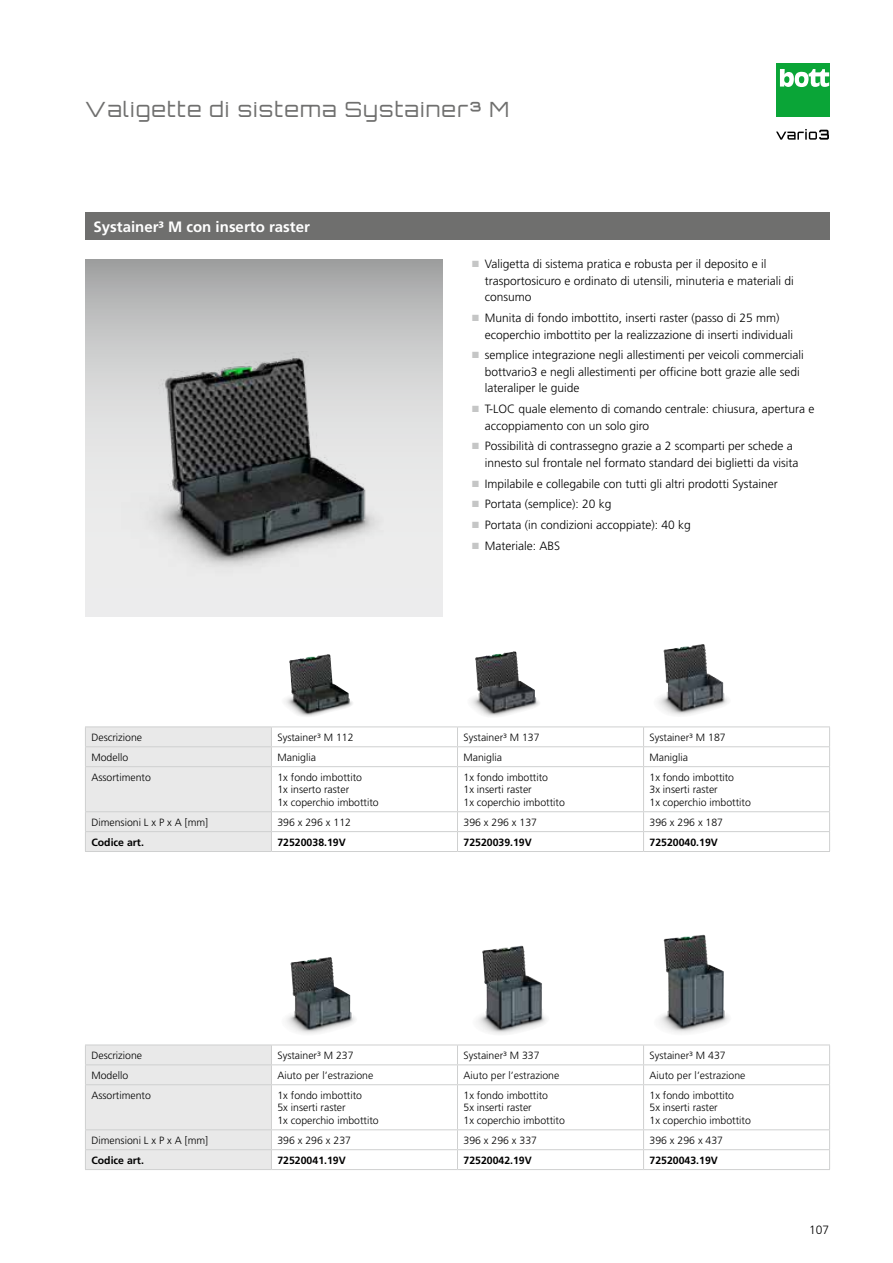
<style>
.page{position:relative;width:893px;height:1263px;background:#fff}
.page>*{position:absolute;margin:0;border:0;box-sizing:border-box;transform-origin:0 0}
.t1{font:300 21px "Orbitron CE";letter-spacing:.06em;color:#6f6f6e}
.t2{font:700 15px "Frutiger LT Pro";color:#fff}
.t3{font:300 12px/16.5px "Frutiger LT Pro";color:#000}
.t4{font:300 10.5px/12.6px "Frutiger LT Pro";color:#000}
.t5{font:700 10.5px "Frutiger LT Pro";color:#000}
.s1{color:#c5c6c6}
</style>
<div class="page">
<div style="left:776px;top:64px;width:53px;height:53px;background:#0aa537"></div>
<svg style="left:780px;top:69px;width:49px;height:18px"></svg>
<svg style="left:776px;top:129px;width:53px;height:11px"></svg>
<svg style="left:85px;top:259px;width:357px;height:358px;background:#e8e8e9"></svg>
<img style="left:85px;top:259px;width:353px;height:338px">
<hr style="left:85px;top:726px;width:186px;height:1px;background:#cfd0d0">
<hr style="left:271px;top:726px;width:186px;height:1px;background:#cfd0d0">
<hr style="left:457px;top:726px;width:187px;height:1px;background:#cfd0d0">
<hr style="left:644px;top:726px;width:186px;height:1px;background:#cfd0d0">
<hr style="left:271px;top:746px;width:186px;height:1px;background:#cfd0d0">
<hr style="left:457px;top:746px;width:187px;height:1px;background:#cfd0d0">
<svg style="left:457px;top:727px;width:1px;height:39px"></svg>
<hr style="left:644px;top:746px;width:186px;height:1px;background:#cfd0d0">
<svg style="left:643px;top:727px;width:1px;height:39px"></svg>
<svg style="left:829px;top:727px;width:1px;height:39px"></svg>
<hr style="left:271px;top:766px;width:186px;height:1px;background:#cfd0d0">
<hr style="left:457px;top:766px;width:187px;height:1px;background:#cfd0d0">
<hr style="left:457px;top:767px;width:1px;height:44px;background:#cfd0d0">
<hr style="left:644px;top:766px;width:186px;height:1px;background:#cfd0d0">
<hr style="left:643px;top:767px;width:1px;height:44px;background:#cfd0d0">
<hr style="left:829px;top:767px;width:1px;height:44px;background:#cfd0d0">
<hr style="left:271px;top:811px;width:186px;height:1px;background:#cfd0d0">
<hr style="left:457px;top:811px;width:187px;height:1px;background:#cfd0d0">
<hr style="left:644px;top:811px;width:186px;height:1px;background:#cfd0d0">
<hr style="left:85px;top:851px;width:186px;height:1px;background:#cfd0d0">
<hr style="left:271px;top:831px;width:186px;height:1px;background:#cfd0d0">
<div style="left:85px;top:727px;width:187px;height:124px;background:#e9e9e9"></div>
<hr style="left:271px;top:851px;width:186px;height:1px;background:#cfd0d0">
<hr style="left:457px;top:831px;width:187px;height:1px;background:#cfd0d0">
<svg style="left:457px;top:812px;width:1px;height:39px"></svg>
<hr style="left:457px;top:851px;width:187px;height:1px;background:#cfd0d0">
<hr style="left:644px;top:831px;width:186px;height:1px;background:#cfd0d0">
<svg style="left:643px;top:812px;width:1px;height:39px"></svg>
<svg style="left:829px;top:812px;width:1px;height:39px"></svg>
<hr style="left:644px;top:851px;width:186px;height:1px;background:#cfd0d0">
<img style="left:289px;top:654px;width:38px;height:40px">
<img style="left:475px;top:651px;width:38px;height:42px">
<img style="left:663px;top:644px;width:39px;height:48px">
<div style="left:85px;top:213px;width:744px;height:27px;background:#6f6f6e"></div>
<hr style="left:85px;top:1044px;width:186px;height:1px;background:#cfd0d0">
<hr style="left:271px;top:1044px;width:186px;height:1px;background:#cfd0d0">
<hr style="left:457px;top:1044px;width:187px;height:1px;background:#cfd0d0">
<hr style="left:644px;top:1044px;width:186px;height:1px;background:#cfd0d0">
<hr style="left:271px;top:1064px;width:186px;height:1px;background:#cfd0d0">
<hr style="left:457px;top:1064px;width:187px;height:1px;background:#cfd0d0">
<svg style="left:457px;top:1045px;width:1px;height:39px"></svg>
<hr style="left:644px;top:1064px;width:186px;height:1px;background:#cfd0d0">
<svg style="left:643px;top:1045px;width:1px;height:39px"></svg>
<svg style="left:829px;top:1045px;width:1px;height:39px"></svg>
<hr style="left:271px;top:1084px;width:186px;height:1px;background:#cfd0d0">
<hr style="left:457px;top:1084px;width:187px;height:1px;background:#cfd0d0">
<hr style="left:457px;top:1085px;width:1px;height:44px;background:#cfd0d0">
<hr style="left:644px;top:1084px;width:186px;height:1px;background:#cfd0d0">
<hr style="left:643px;top:1085px;width:1px;height:44px;background:#cfd0d0">
<hr style="left:829px;top:1085px;width:1px;height:44px;background:#cfd0d0">
<hr style="left:271px;top:1129px;width:186px;height:1px;background:#cfd0d0">
<hr style="left:457px;top:1129px;width:187px;height:1px;background:#cfd0d0">
<hr style="left:644px;top:1129px;width:186px;height:1px;background:#cfd0d0">
<hr style="left:85px;top:1169px;width:186px;height:1px;background:#cfd0d0">
<hr style="left:271px;top:1149px;width:186px;height:1px;background:#cfd0d0">
<div style="left:85px;top:1045px;width:187px;height:124px;background:#e9e9e9"></div>
<hr style="left:271px;top:1169px;width:186px;height:1px;background:#cfd0d0">
<hr style="left:457px;top:1149px;width:187px;height:1px;background:#cfd0d0">
<svg style="left:457px;top:1130px;width:1px;height:39px"></svg>
<hr style="left:457px;top:1169px;width:187px;height:1px;background:#cfd0d0">
<hr style="left:644px;top:1149px;width:186px;height:1px;background:#cfd0d0">
<svg style="left:643px;top:1130px;width:1px;height:39px"></svg>
<svg style="left:829px;top:1130px;width:1px;height:39px"></svg>
<hr style="left:644px;top:1169px;width:186px;height:1px;background:#cfd0d0">
<img style="left:290px;top:957px;width:38px;height:54px">
<img style="left:482px;top:946px;width:38px;height:65px">
<img style="left:664px;top:935px;width:39px;height:76px">
<h1 class="t1" style="left:85px;top:97px;width:425px">Valigette di sistema Systainer³ M</h1>
<p class="t2" style="left:94px;top:218px;width:218px">Systainer³ M con inserto raster</p>
<p class="t3" style="left:485px;top:256px;width:310px;text-indent:-13px"><span class="s1">■</span> Valigetta di sistema pratica e robusta per il deposito e il trasportosicuro e ordinato di utensili, minuteria e materiali di consumo</p>
<p class="t3" style="left:485px;top:310px;width:310px;text-indent:-13px"><span class="s1">■</span> Munita di fondo imbottito, inserti raster (passo di 25 mm) ecoperchio imbottito per la realizzazione di inserti individuali</p>
<p class="t3" style="left:485px;top:347px;width:321px;text-indent:-13px"><span class="s1">■</span> semplice integrazione negli allestimenti per veicoli commerciali bottvario3 e negli allestimenti per officine bott grazie alle sedi lateraliper le guide</p>
<p class="t3" style="left:485px;top:401px;width:331px;text-indent:-13px"><span class="s1">■</span> T-LOC quale elemento di comando centrale: chiusura, apertura e accoppiamento con un solo giro</p>
<p class="t3" style="left:485px;top:438px;width:315px;text-indent:-13px"><span class="s1">■</span> Possibilità di contrassegno grazie a 2 scomparti per schede a innesto sul frontale nel formato standard dei biglietti da visita</p>
<p class="t3" style="left:472px;top:475px;width:307px"><span class="s1">■</span> Impilabile e collegabile con tutti gli altri prodotti Systainer</p>
<p class="t3" style="left:472px;top:496px;width:141px"><span class="s1">■</span> Portata (semplice): 20 kg</p>
<p class="t3" style="left:472px;top:517px;width:220px"><span class="s1">■</span> Portata (in condizioni accoppiate): 40 kg</p>
<p class="t3" style="left:472px;top:538px;width:90px"><span class="s1">■</span> Materiale: ABS</p>
<p class="t4" style="left:91px;top:731px;width:52px">Descrizione</p>
<p class="t4" style="left:277px;top:731px;width:78px">Systainer³ M 112</p>
<p class="t4" style="left:463px;top:731px;width:78px">Systainer³ M 137</p>
<p class="t4" style="left:649px;top:731px;width:78px">Systainer³ M 187</p>
<p class="t4" style="left:91px;top:751px;width:38px">Modello</p>
<p class="t4" style="left:277px;top:751px;width:40px">Maniglia</p>
<p class="t4" style="left:463px;top:751px;width:40px">Maniglia</p>
<p class="t4" style="left:649px;top:751px;width:40px">Maniglia</p>
<p class="t4" style="left:91px;top:771px;width:61px">Assortimento</p>
<p class="t4" style="left:277px;top:771px;width:103px">1x fondo imbottito<br>1x inserto raster<br>1x coperchio imbottito</p>
<p class="t4" style="left:463px;top:771px;width:103px">1x fondo imbottito<br>1x inserti raster<br>1x coperchio imbottito</p>
<p class="t4" style="left:649px;top:771px;width:103px">1x fondo imbottito<br>3x inserti raster<br>1x coperchio imbottito</p>
<p class="t4" style="left:91px;top:816px;width:118px">Dimensioni L x P x A [mm]</p>
<p class="t4" style="left:277px;top:816px;width:75px">396 x 296 x 112</p>
<p class="t4" style="left:463px;top:816px;width:75px">396 x 296 x 137</p>
<p class="t4" style="left:649px;top:816px;width:75px">396 x 296 x 187</p>
<p class="t5" style="left:91px;top:836px;width:54px">Codice art.</p>
<p class="t5" style="left:277px;top:836px;width:70px">72520038.19V</p>
<p class="t5" style="left:463px;top:836px;width:70px">72520039.19V</p>
<p class="t5" style="left:649px;top:836px;width:70px">72520040.19V</p>
<p class="t4" style="left:91px;top:1049px;width:52px">Descrizione</p>
<p class="t4" style="left:277px;top:1049px;width:78px">Systainer³ M 237</p>
<p class="t4" style="left:463px;top:1049px;width:78px">Systainer³ M 337</p>
<p class="t4" style="left:649px;top:1049px;width:78px">Systainer³ M 437</p>
<p class="t4" style="left:91px;top:1069px;width:38px">Modello</p>
<p class="t4" style="left:277px;top:1069px;width:97px">Aiuto per l’estrazione</p>
<p class="t4" style="left:463px;top:1069px;width:97px">Aiuto per l’estrazione</p>
<p class="t4" style="left:649px;top:1069px;width:97px">Aiuto per l’estrazione</p>
<p class="t4" style="left:91px;top:1089px;width:61px">Assortimento</p>
<p class="t4" style="left:277px;top:1089px;width:103px">1x fondo imbottito<br>5x inserti raster<br>1x coperchio imbottito</p>
<p class="t4" style="left:463px;top:1089px;width:103px">1x fondo imbottito<br>5x inserti raster<br>1x coperchio imbottito</p>
<p class="t4" style="left:649px;top:1089px;width:103px">1x fondo imbottito<br>5x inserti raster<br>1x coperchio imbottito</p>
<p class="t4" style="left:91px;top:1134px;width:118px">Dimensioni L x P x A [mm]</p>
<p class="t4" style="left:277px;top:1134px;width:75px">396 x 296 x 237</p>
<p class="t4" style="left:463px;top:1134px;width:75px">396 x 296 x 337</p>
<p class="t4" style="left:649px;top:1134px;width:75px">396 x 296 x 437</p>
<p class="t5" style="left:91px;top:1154px;width:54px">Codice art.</p>
<p class="t5" style="left:277px;top:1154px;width:70px">72520041.19V</p>
<p class="t5" style="left:463px;top:1154px;width:70px">72520042.19V</p>
<p class="t5" style="left:649px;top:1154px;width:70px">72520043.19V</p>
<p class="t3" style="left:809px;top:1221px;width:22px">107</p>
</div>
